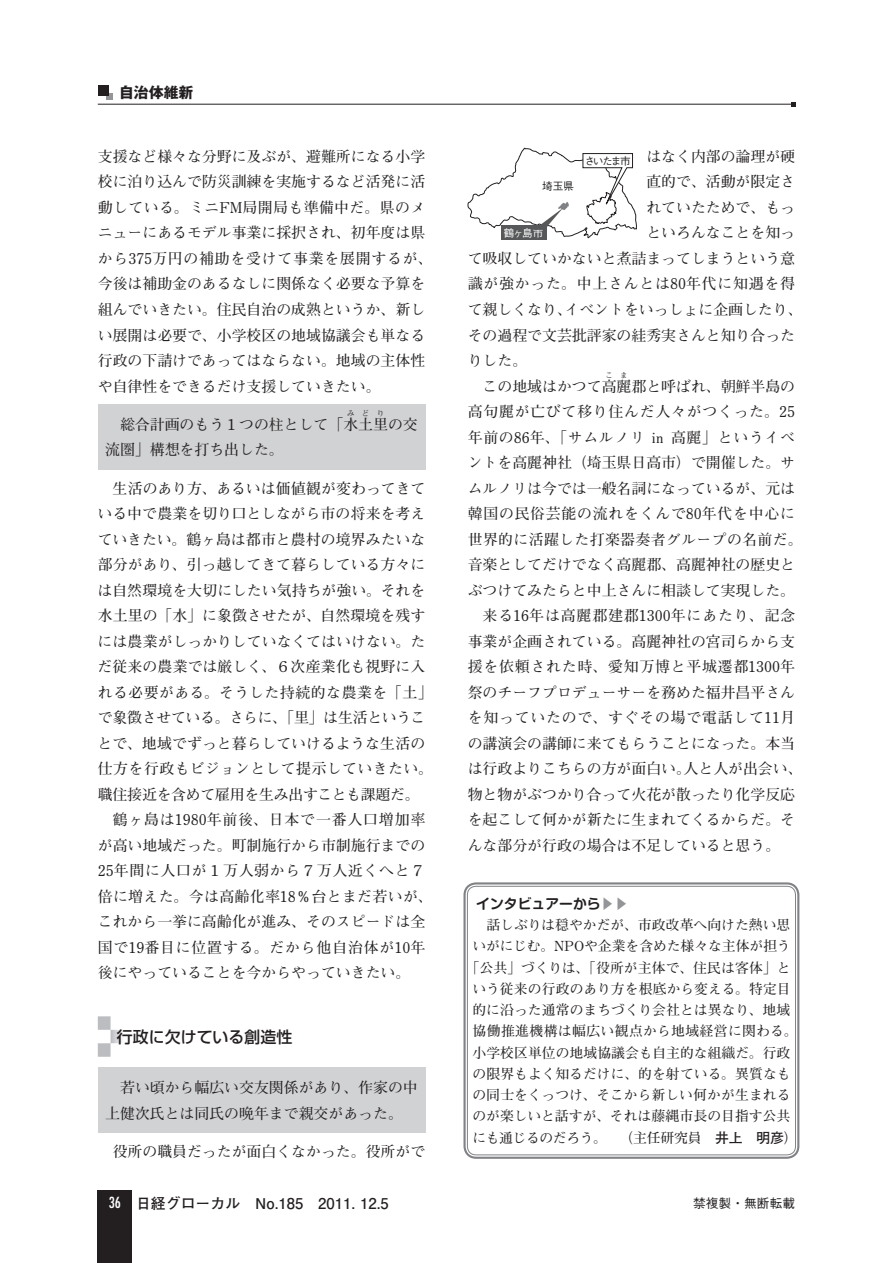
<style>
.page{position:relative;width:893px;height:1263px;background:#fff}
.page>*{position:absolute;margin:0;border:0;box-sizing:border-box;transform-origin:0 0}
.t1{font:500 15.9px "Shin Go Pro";color:#231f20}
.t2{font:700 14.85px/25.5px "Futo Min A101 Pro";color:#231f20}
.t3{font:700 14.85px "Futo Min A101 Pro";letter-spacing:.055em;color:#231f20}
.t4{font:700 14.85px "Futo Min A101 Pro";letter-spacing:.05em;color:#231f20}
.t5{font:700 14.85px "Futo Min A101 Pro";letter-spacing:.025em;color:#231f20}
.t6{font:700 14.85px "Futo Min A101 Pro";letter-spacing:.03em;color:#231f20}
.t7{font:700 14.85px "Futo Go B101 Pro";color:#231f20}
.t8{font:700 14.85px "Futo Min A101 Pro";letter-spacing:-.02em;color:#231f20}
.t9{font:700 14.85px "Futo Min A101 Pro";letter-spacing:.06em;color:#231f20}
.t10{font:700 14.85px "Gothic MB101 Pro";color:#231f20}
.t11{font:700 13.8px/21.3px "Futo Min A101 Pro";letter-spacing:.005em;color:#231f20;text-align:center}
.t12{font:700 13.8px "Shin M Go Pro De";color:#231f20}
.t13{font:500 12.75px "Gothic BBB Pro";color:#231f20}
.t14{font:10.65px "Gothic BBB Pro Medium 90 msp RKSJ H";letter-spacing:-.115em;color:#231f20}
.t15{font:10.65px "Gothic BBB Pro Medium 90 msp RKSJ H";color:#fff}
.t16{font:700 7.5px "Futo Min A101 Pro";color:#231f20}
.s1{color:#939598}
.s2{font-family:"Futo Go B101 Pro"}
.s3{font-family:"Futura Std";font-weight:400;font-stretch:condensed;color:#fff}
</style>
<div class="page">
<hr style="left:98px;top:104px;width:697px;height:1px;background:#231f20">
<svg style="left:791px;top:102px;width:4px;height:4px"></svg>
<div style="left:106px;top:94px;width:7px;height:6px;background:#939598"></div>
<div style="left:98px;top:85px;width:10px;height:11px;background:#231f20"></div>
<div style="left:98px;top:1191px;width:34px;height:72px;background:#231f20"></div>
<div style="left:98px;top:1016px;width:13px;height:14px;background:#bcbdc0"></div>
<div style="left:98px;top:1043px;width:13px;height:14px;background:#bcbdc0"></div>
<svg style="left:111px;top:1030px;width:11px;height:13px"></svg>
<div style="left:98px;top:404px;width:327px;height:66px;background:#d1d2d4"></div>
<div style="left:98px;top:1067px;width:327px;height:66px;background:#d1d2d4"></div>
<div style="left:463px;top:882px;width:336px;height:277px;border:2px solid #808285;border-radius:12px"></div>
<div style="left:467px;top:886px;width:329px;height:269px;border:1px solid #808285;border-radius:9px"></div>
<div style="left:501px;top:226px;width:45px;height:14px;background:#57585a"></div>
<svg style="left:468px;top:148px;width:169px;height:90px"></svg>
<p class="t10" style="left:119px;top:80px;width:76px">自治体維新</p>
<p class="t2" style="left:98px;top:142px;width:336px">支援など様々な分野に及ぶが、避難所になる小学校に泊り込んで防災訓練を実施するなど活発に活動している。ミニFM局開局も準備中だ。県のメニューにあるモデル事業に採択され、初年度は県から375万円の補助を受けて事業を展開するが、今後は補助金のあるなしに関係なく必要な予算を組んでいきたい。住民自治の成熟というか、新しい展開は必要で、小学校区の地域協議会も単なる行政の下請けであってはならない。地域の主体性や自律性をできるだけ支援していきたい。</p>
<p class="t2" style="left:120px;top:410px;width:299px">総合計画のもう１つの柱として「水土里の交</p>
<p class="t16" style="left:347px;top:407px;width:39px">みどり</p>
<p class="t2" style="left:105px;top:435px;width:180px">流圏」構想を打ち出した。</p>
<p class="t2" style="left:113px;top:473px;width:314px">生活のあり方、あるいは価値観が変わってきて</p>
<p class="t2" style="left:98px;top:499px;width:329px">いる中で農業を切り口としながら市の将来を考え</p>
<p class="t2" style="left:98px;top:524px;width:329px">ていきたい。鶴ヶ島は都市と農村の境界みたいな</p>
<p class="t2" style="left:98px;top:550px;width:329px">部分があり、引っ越してきて暮らしている方々に</p>
<p class="t2" style="left:98px;top:575px;width:329px">は自然環境を大切にしたい気持ちが強い。それを</p>
<p class="t2" style="left:98px;top:601px;width:329px">水土里の「水」に象徴させたが、自然環境を残す</p>
<p class="t2" style="left:98px;top:626px;width:329px">には農業がしっかりしていなくてはいけない。た</p>
<p class="t2" style="left:98px;top:652px;width:329px">だ従来の農業では厳しく、６次産業化も視野に入</p>
<p class="t6" style="left:98px;top:680px;width:337px">れる必要がある。そうした持続的な農業を「土」</p>
<p class="t8" style="left:98px;top:706px;width:329px">で象徴させている。さらに、「里」は生活というこ</p>
<p class="t2" style="left:97px;top:729px;width:329px">とで、地域でずっと暮らしていけるような生活の</p>
<p class="t6" style="left:98px;top:757px;width:337px">仕方を行政もビジョンとして提示していきたい。</p>
<p class="t2" style="left:98px;top:780px;width:323px">職住接近を含めて雇用を生み出すことも課題だ。</p>
<p class="t3" style="left:113px;top:808px;width:314px">鶴ヶ島は1980年前後、日本で一番人口増加率</p>
<p class="t2" style="left:98px;top:831px;width:329px">が高い地域だった。町制施行から市制施行までの</p>
<p class="t4" style="left:98px;top:859px;width:329px">25年間に人口が１万人弱から７万人近くへと７</p>
<p class="t5" style="left:98px;top:884px;width:336px">倍に増えた。今は高齢化率18％台とまだ若いが、</p>
<p class="t2" style="left:98px;top:907px;width:329px">これから一挙に高齢化が進み、そのスピードは全</p>
<p class="t3" style="left:98px;top:936px;width:329px">国で19番目に位置する。だから他自治体が10年</p>
<p class="t2" style="left:98px;top:958px;width:314px">後にやっていることを今からやっていきたい。</p>
<p class="t1" style="left:117px;top:1023px;width:177px">行政に欠けている創造性</p>
<p class="t2" style="left:105px;top:1073px;width:314px;text-indent:15px">若い頃から幅広い交友関係があり、作家の中上健次氏とは同氏の晩年まで親交があった。</p>
<p class="t2" style="left:113px;top:1137px;width:314px">役所の職員だったが面白くなかった。役所がで</p>
<p class="t2" style="left:646px;top:142px;width:150px">はなく内部の論理が硬</p>
<p class="t2" style="left:646px;top:167px;width:150px">直的で、活動が限定さ</p>
<p class="t2" style="left:646px;top:193px;width:150px">れていたためで、もっ</p>
<p class="t2" style="left:646px;top:218px;width:150px">といろんなことを知っ</p>
<p class="t2" style="left:468px;top:244px;width:329px">て吸収していかないと煮詰まってしまうという意</p>
<p class="t3" style="left:468px;top:272px;width:329px">識が強かった。中上さんとは80年代に知遇を得</p>
<p class="t2" style="left:468px;top:295px;width:336px">て親しくなり、イベントをいっしょに企画したり、</p>
<p class="t2" style="left:468px;top:320px;width:329px">その過程で文芸批評家の絓秀実さんと知り合った</p>
<p class="t2" style="left:468px;top:346px;width:61px">りした。</p>
<p class="t2" style="left:483px;top:371px;width:314px">この地域はかつて高麗郡と呼ばれ、朝鮮半島の</p>
<p class="t14" style="left:584px;top:152px;width:48px">さいたま市</p>
<p class="t14" style="left:542px;top:177px;width:33px">埼玉県</p>
<p class="t15" style="left:504px;top:224px;width:41px">鶴ヶ島市</p>
<p class="t16" style="left:605px;top:369px;width:24px">こ ま</p>
<p class="t4" style="left:468px;top:400px;width:329px">高句麗が亡びて移り住んだ人々がつくった。25</p>
<p class="t4" style="left:468px;top:425px;width:329px">年前の86年、「サムルノリ in 高麗」というイベ</p>
<p class="t2" style="left:468px;top:448px;width:329px">ントを高麗神社（埼玉県日高市）で開催した。サ</p>
<p class="t2" style="left:468px;top:473px;width:329px">ムルノリは今では一般名詞になっているが、元は</p>
<p class="t4" style="left:468px;top:502px;width:329px">韓国の民俗芸能の流れをくんで80年代を中心に</p>
<p class="t5" style="left:468px;top:527px;width:336px">世界的に活躍した打楽器奏者グループの名前だ。</p>
<p class="t2" style="left:468px;top:550px;width:329px">音楽としてだけでなく高麗郡、高麗神社の歴史と</p>
<p class="t2" style="left:468px;top:575px;width:329px">ぶつけてみたらと中上さんに相談して実現した。</p>
<p class="t9" style="left:483px;top:604px;width:314px">来る16年は高麗郡建郡1300年にあたり、記念</p>
<p class="t2" style="left:468px;top:626px;width:329px">事業が企画されている。高麗神社の宮司らから支</p>
<p class="t3" style="left:468px;top:655px;width:329px">援を依頼された時、愛知万博と平城遷都1300年</p>
<p class="t2" style="left:468px;top:677px;width:329px">祭のチーフプロデューサーを務めた福井昌平さん</p>
<p class="t3" style="left:468px;top:706px;width:329px">を知っていたので、すぐその場で電話して11月</p>
<p class="t2" style="left:468px;top:728px;width:329px">の講演会の講師に来てもらうことになった。本当</p>
<p class="t2" style="left:468px;top:754px;width:336px">は行政よりこちらの方が面白い。人と人が出会い、</p>
<p class="t2" style="left:468px;top:780px;width:329px">物と物がぶつかり合って火花が散ったり化学反応</p>
<p class="t2" style="left:468px;top:805px;width:329px">を起こして何かが新たに生まれてくるからだ。そ</p>
<p class="t2" style="left:468px;top:831px;width:314px">んな部分が行政の場合は不足していると思う。</p>
<p class="t12" style="left:476px;top:892px;width:154px">インタビュアーから<span class="s1">▶▶</span></p>
<p class="t11" style="left:465px;top:913px;width:334px">　話しぶりは穏やかだが、市政改革へ向けた熱い思いがにじむ。NPOや企業を含めた様々な主体が担う「公共」づくりは、「役所が主体で、住民は客体」という従来の行政のあり方を根底から変える。特定目的に沿った通常のまちづくり会社とは異なり、地域協働推進機構は幅広い観点から地域経営に関わる。小学校区単位の地域協議会も自主的な組織だ。行政の限界もよく知るだけに、的を射ている。異質なもの同士をくっつけ、そこから新しい何かが生まれるのが楽しいと話すが、それは藤縄市長の目指す公共にも通じるのだろう。 （主任研究員　<span class="s2">井上　明彦</span>）</p>
<p class="t7" style="left:109px;top:1191px;width:282px"><span class="s3">36</span> 日経グローカル　No.185　2011. 12.5</p>
<p class="t13" style="left:693px;top:1193px;width:104px">禁複製・無断転載</p>
</div>
